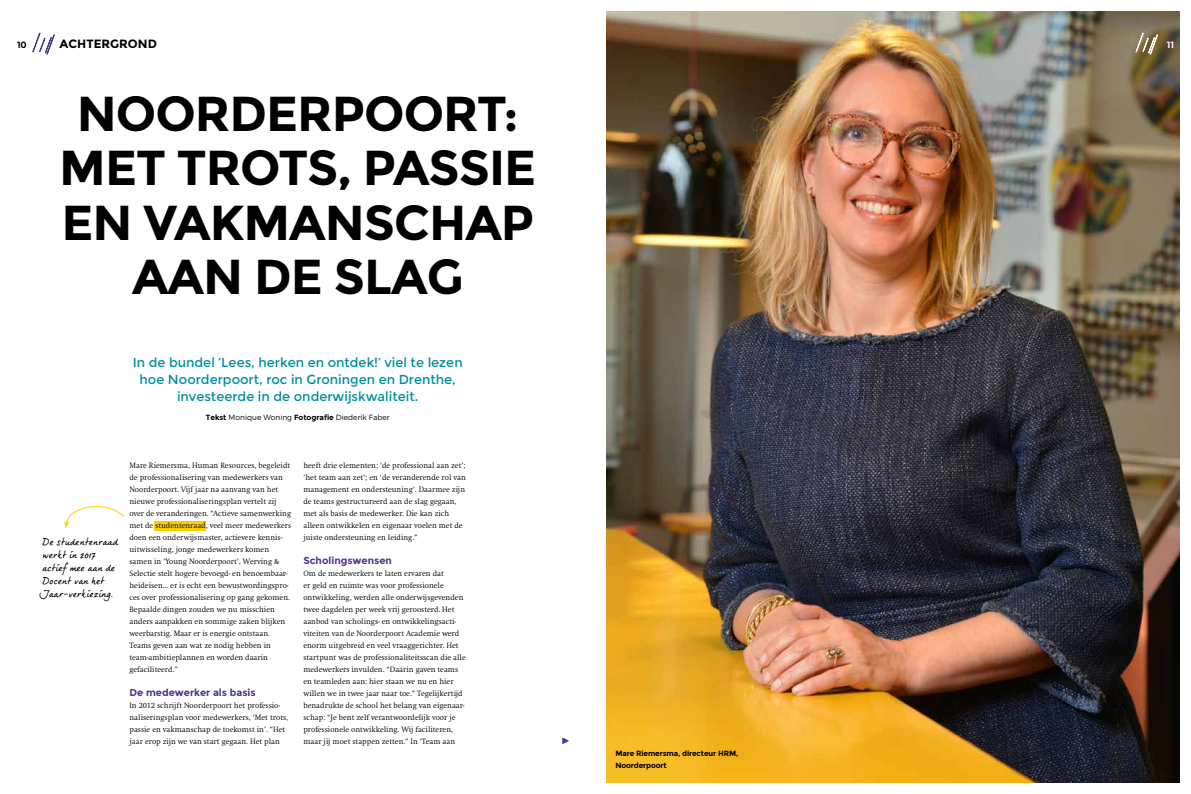
<style>
.page{position:relative;width:1191px;height:794px;background:#fff}
.page>*{position:absolute;margin:0;border:0;box-sizing:border-box;transform-origin:0 0}
.t1{font:700 49px/54px "Montserrat";letter-spacing:-.02em;color:#000;text-align:center}
.t2{font:13px/17px "Montserrat";color:#008f9e;text-align:center}
.t3{font:12px/13px "Dear Joe 5 C PRO Small Face";color:#000}
.t4{font:700 12px "Montserrat";color:#000}
.t5{font:700 10px "Montserrat";color:#4f348b}
.t6{font:700 9px "Montserrat";color:#000}
.t7{font:700 9px "Montserrat";color:#fff}
.t8{font:300 8px/12px "Swift EF";color:#000}
.t9{font:300 7.5px "Montserrat";color:#000}
.t10{font:700 7.5px/12px "Montserrat";letter-spacing:-.015em;color:#000}
.s1{font-weight:700}
</style>
<div class="page">
<img style="left:607px;top:11px;width:572px;height:771px">
<svg style="left:64px;top:506px;width:60px;height:22px"></svg>
<div style="left:154px;top:521px;width:52px;height:9px;background:#fc0"></div>
<svg style="left:562px;top:737px;width:7px;height:7px"></svg>
<svg style="left:32px;top:33px;width:23px;height:22px"></svg>
<svg style="left:1135px;top:33px;width:23px;height:22px"></svg>
<p class="t6" style="left:17px;top:39px;width:11px">10</p>
<h3 class="t4" style="left:60px;top:37px;width:99px">ACHTERGROND</h3>
<p class="t7" style="left:1166px;top:39px;width:9px">11</p>
<h1 class="t1" style="left:59px;top:87px;width:478px">NOORDERPOORT:<br>MET TROTS, PASSIE<br>EN VAKMANSCHAP<br>AAN DE SLAG</h1>
<h2 class="t2" style="left:133px;top:354px;width:331px">In de bundel ‘Lees, herken en ontdek!’ viel te lezen hoe Noorderpoort, roc in Groningen en Drenthe, investeerde in de onderwijskwaliteit.</h2>
<p class="t9" style="left:206px;top:413px;width:185px"><span class="s1">Tekst</span> Monique Woning <span class="s1">Fotografie</span> Diederik Faber</p>
<h3 class="t3" style="left:43px;top:534px;width:77px">De studentenraad werkt in 2017 actief mee aan de<br>Docent van het<br>Jaar-verkiezing.</h3>
<p class="t8" style="left:129px;top:460px;width:163px">Mare Riemersma, Human Resources, begeleidt de professionalisering van medewerkers van Noorderpoort. Vijf jaar na aanvang van het nieuwe professionaliseringsplan vertelt zij over de veranderingen. “Actieve samenwerking met de studentenraad, veel meer medewerkers doen een onderwijsmaster, actievere kennis&shy;uitwisseling, jonge medewerkers komen samen in ‘Young Noorderpoort’, Werving &amp; Selectie stelt hogere bevoegd- en benoembaar&shy;heideisen… er is echt een bewustwordingspro&shy;ces over professionalisering op gang gekomen.<br>Bepaalde dingen zouden we nu misschien anders aanpakken en sommige zaken blijken weerbarstig. Maar er is energie ontstaan.<br>Teams geven aan wat ze nodig hebben in team-ambitieplannen en worden daarin gefaciliteerd.”</p>
<p class="t5" style="left:129px;top:687px;width:128px">De medewerker als basis</p>
<p class="t8" style="left:129px;top:700px;width:160px">In 2012 schrijft Noorderpoort het professio&shy;naliseringsplan voor medewerkers, ‘Met trots, passie en vakmanschap de toekomst in’. “Het jaar erop zijn we van start gegaan. Het plan</p>
<p class="t8" style="left:303px;top:460px;width:164px">heeft drie elementen: ‘de professional aan zet’; ‘het team aan zet’; en ‘de veranderende rol van management en ondersteuning’. Daarmee zijn de teams gestructureerd aan de slag gegaan, met als basis de medewerker. Die kan zich alleen ontwikkelen en eigenaar voelen met de juiste ondersteuning en leiding.”</p>
<p class="t5" style="left:303px;top:555px;width:90px">Scholingswensen</p>
<p class="t8" style="left:303px;top:568px;width:164px">Om de medewerkers te laten ervaren dat<br>er geld en ruimte was voor professionele ontwikkeling, werden alle onderwijsgevenden twee dagdelen per week vrij geroosterd. Het aanbod van scholings- en ontwikkelingsacti&shy;viteiten van de Noorderpoort Academie werd enorm uitgebreid en veel vraaggerichter. Het startpunt was de professionaliteitsscan die alle medewerkers invulden. “Daarin gaven teams en teamleden aan: hier staan we nu en hier willen we in twee jaar naar toe.” Tegelijkertijd benadrukte de school het belang van eigenaar&shy;schap: “Je bent zelf verantwoordelijk voor je professionele ontwikkeling. Wij faciliteren, maar jij moet stappen zetten.” In ‘Team aan</p>
<p class="t10" style="left:615px;top:747px;width:124px">Mare Riemersma, directeur HRM,<br>Noorderpoort</p>
</div>
